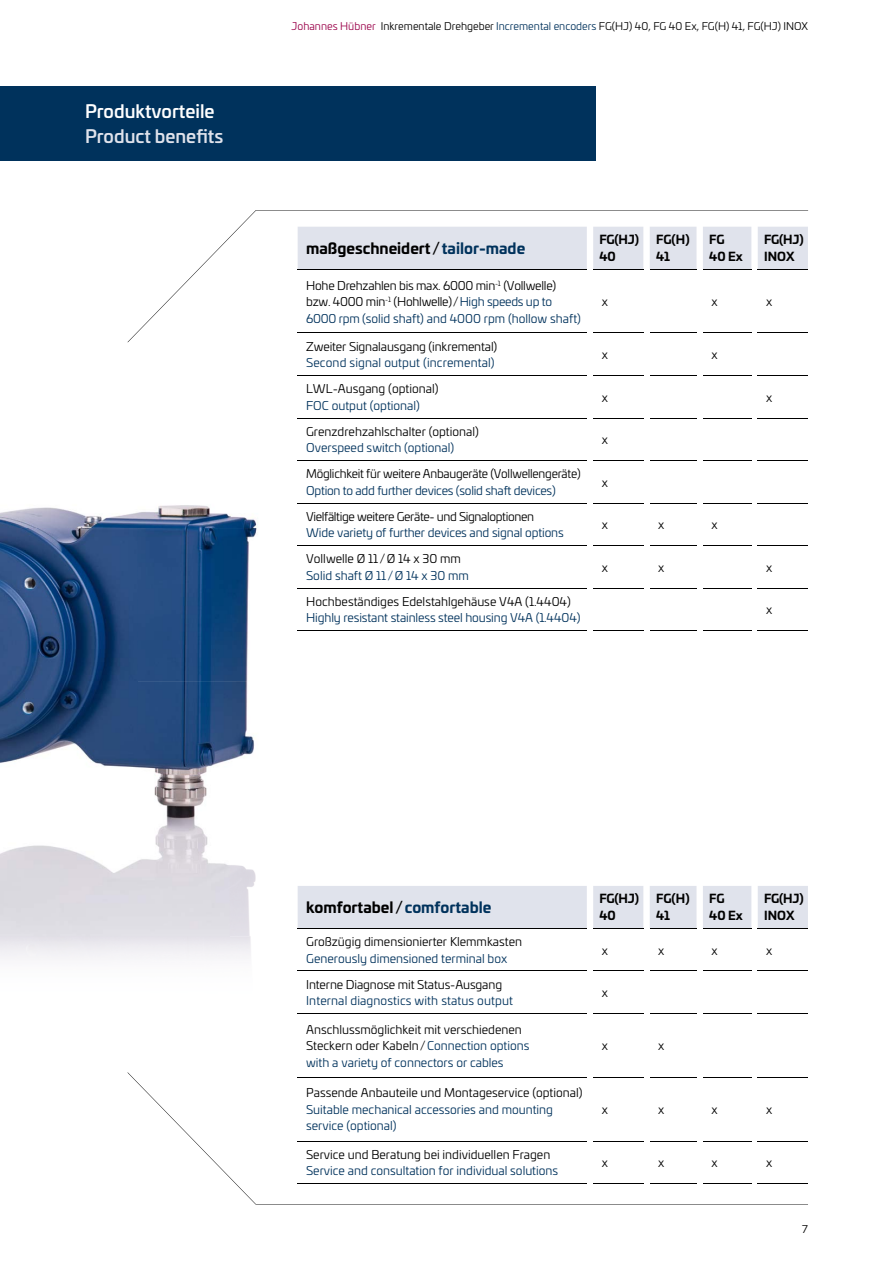
<style>
.page{position:relative;width:893px;height:1263px;background:#fff}
.page>*{position:absolute;margin:0;border:0;box-sizing:border-box;transform-origin:0 0}
.t1{font:500 18px "Univia Pro";color:#fff}
.t2{font:500 18px "Univia Pro";color:#e0e3ec}
.t3{font:700 15px "Univia Pro";color:#000}
.t4{font:12px/16.5px "Univia Pro";color:#000}
.t5{font:12px/16.5px "Univia Pro";color:#00325c}
.t6{font:12px/16.5px "Univia Pro";letter-spacing:-.02em;color:#000}
.t7{font:700 12px/16.5px "Univia Pro";color:#000}
.t8{font:12px "Univia Pro";letter-spacing:-.02em;color:#00325c}
.t9{font:12px "Univia Pro";letter-spacing:-.03em;color:#000}
.t10{font:10.5px "Univia Pro";color:#000}
.s1{color:#9a0049}
.s2{color:#00325c}
</style>
<div class="page">
<div style="left:0;top:86px;width:595px;height:75px;background:#00325c"></div>
<img style="left:0;top:505px;width:258px;height:329px">
<img style="left:0;top:834px;width:256px;height:102px">
<svg style="left:128px;top:210px;width:680px;height:132px"></svg>
<div style="left:298px;top:227px;width:510px;height:42px;background:#e0e3ec"></div>
<hr style="left:298px;top:269px;width:289px;height:1px;background:#000">
<hr style="left:593px;top:269px;width:50px;height:1px;background:#000">
<hr style="left:650px;top:269px;width:46px;height:1px;background:#000">
<hr style="left:703px;top:269px;width:48px;height:1px;background:#000">
<hr style="left:758px;top:269px;width:50px;height:1px;background:#000">
<hr style="left:298px;top:333px;width:289px;height:1px;background:#000">
<hr style="left:593px;top:333px;width:50px;height:1px;background:#000">
<hr style="left:650px;top:333px;width:46px;height:1px;background:#000">
<hr style="left:703px;top:333px;width:48px;height:1px;background:#000">
<hr style="left:758px;top:333px;width:50px;height:1px;background:#000">
<hr style="left:298px;top:375px;width:289px;height:1px;background:#000">
<hr style="left:593px;top:375px;width:50px;height:1px;background:#000">
<hr style="left:650px;top:375px;width:46px;height:1px;background:#000">
<hr style="left:703px;top:375px;width:48px;height:1px;background:#000">
<hr style="left:758px;top:375px;width:50px;height:1px;background:#000">
<hr style="left:298px;top:418px;width:289px;height:1px;background:#000">
<hr style="left:593px;top:418px;width:50px;height:1px;background:#000">
<hr style="left:650px;top:418px;width:46px;height:1px;background:#000">
<hr style="left:703px;top:418px;width:48px;height:1px;background:#000">
<hr style="left:758px;top:418px;width:50px;height:1px;background:#000">
<hr style="left:298px;top:460px;width:289px;height:1px;background:#000">
<hr style="left:593px;top:460px;width:50px;height:1px;background:#000">
<hr style="left:650px;top:460px;width:46px;height:1px;background:#000">
<hr style="left:703px;top:460px;width:48px;height:1px;background:#000">
<hr style="left:758px;top:460px;width:50px;height:1px;background:#000">
<hr style="left:298px;top:503px;width:289px;height:1px;background:#000">
<hr style="left:593px;top:503px;width:50px;height:1px;background:#000">
<hr style="left:650px;top:503px;width:46px;height:1px;background:#000">
<hr style="left:703px;top:503px;width:48px;height:1px;background:#000">
<hr style="left:758px;top:503px;width:50px;height:1px;background:#000">
<hr style="left:298px;top:545px;width:289px;height:1px;background:#000">
<hr style="left:593px;top:545px;width:50px;height:1px;background:#000">
<hr style="left:650px;top:545px;width:46px;height:1px;background:#000">
<hr style="left:703px;top:545px;width:48px;height:1px;background:#000">
<hr style="left:298px;top:588px;width:289px;height:1px;background:#000">
<hr style="left:593px;top:588px;width:50px;height:1px;background:#000">
<hr style="left:650px;top:588px;width:46px;height:1px;background:#000">
<hr style="left:758px;top:545px;width:50px;height:1px;background:#000">
<hr style="left:703px;top:588px;width:48px;height:1px;background:#000">
<hr style="left:298px;top:630px;width:289px;height:1px;background:#000">
<hr style="left:593px;top:630px;width:50px;height:1px;background:#000">
<hr style="left:650px;top:630px;width:46px;height:1px;background:#000">
<hr style="left:758px;top:588px;width:50px;height:1px;background:#000">
<hr style="left:703px;top:630px;width:48px;height:1px;background:#000">
<hr style="left:758px;top:630px;width:50px;height:1px;background:#000">
<div style="left:298px;top:886px;width:510px;height:42px;background:#e0e3ec"></div>
<hr style="left:298px;top:928px;width:289px;height:1px;background:#000">
<hr style="left:593px;top:928px;width:50px;height:1px;background:#000">
<hr style="left:650px;top:928px;width:46px;height:1px;background:#000">
<hr style="left:703px;top:928px;width:48px;height:1px;background:#000">
<hr style="left:758px;top:928px;width:50px;height:1px;background:#000">
<hr style="left:298px;top:971px;width:289px;height:1px;background:#000">
<hr style="left:593px;top:971px;width:50px;height:1px;background:#000">
<hr style="left:650px;top:971px;width:46px;height:1px;background:#000">
<hr style="left:703px;top:971px;width:48px;height:1px;background:#000">
<hr style="left:758px;top:971px;width:50px;height:1px;background:#000">
<hr style="left:298px;top:1013px;width:289px;height:1px;background:#000">
<hr style="left:593px;top:1013px;width:50px;height:1px;background:#000">
<hr style="left:650px;top:1013px;width:46px;height:1px;background:#000">
<hr style="left:703px;top:1013px;width:48px;height:1px;background:#000">
<hr style="left:758px;top:1013px;width:50px;height:1px;background:#000">
<svg style="left:127px;top:1072px;width:681px;height:132px"></svg>
<h1 class="t1" style="left:85px;top:97px;width:131px">Produktvorteile</h1>
<h1 class="t2" style="left:85px;top:123px;width:140px">Product benefits</h1>
<p class="t10" style="left:292px;top:19px;width:518px"><span class="s1">Johannes Hübner</span> Inkrementale Drehgeber <span class="s2">Incremental encoders</span> FG(HJ) 40, FG 40 Ex, FG(H) 41, FG(HJ) INOX</p>
<p class="t3" style="left:306px;top:236px;width:221px">maßgeschneidert / <span class="s2">tailor-made</span></p>
<p class="t7" style="left:600px;top:231px;width:41px">FG(HJ)<br>40</p>
<p class="t7" style="left:656px;top:231px;width:35px">FG(H)<br>41</p>
<p class="t7" style="left:709px;top:231px;width:35px">FG<br>40 Ex</p>
<p class="t7" style="left:764px;top:231px;width:41px">FG(HJ)<br>INOX</p>
<p class="t6" style="left:306px;top:276px;width:276px">Hohe Drehzahlen bis max. 6000 min<sup>-1</sup> (Vollwelle) bzw. 4000 min<sup>-1</sup> (Hohlwelle) / <span class="s2">High speeds up to<br>6000 rpm (solid shaft) and 4000 rpm (hollow shaft)</span></p>
<p class="t4" style="left:602px;top:293px;width:8px">x</p>
<p class="t4" style="left:711px;top:293px;width:8px">x</p>
<p class="t4" style="left:766px;top:293px;width:8px">x</p>
<p class="t4" style="left:306px;top:338px;width:193px">Zweiter Signalausgang (inkremental)</p>
<p class="t5" style="left:306px;top:354px;width:190px">Second signal output (incremental)</p>
<p class="t4" style="left:306px;top:380px;width:134px">LWL-Ausgang (optional)</p>
<p class="t5" style="left:306px;top:397px;width:115px">FOC output (optional)</p>
<p class="t4" style="left:306px;top:423px;width:174px">Grenzdrehzahlschalter (optional)</p>
<p class="t5" style="left:306px;top:439px;width:150px">Overspeed switch (optional)</p>
<p class="t6" style="left:306px;top:465px;width:276px">Möglichkeit für weitere Anbaugeräte (Vollwellengeräte)</p>
<p class="t8" style="left:306px;top:482px;width:251px">Option to add further devices (solid shaft devices)</p>
<p class="t9" style="left:306px;top:508px;width:229px">Vielfältige weitere Geräte- und Signaloptionen</p>
<p class="t5" style="left:306px;top:524px;width:259px">Wide variety of further devices and signal options</p>
<p class="t4" style="left:306px;top:550px;width:156px">Vollwelle Ø 11 / Ø 14 x 30 mm</p>
<p class="t5" style="left:306px;top:567px;width:164px">Solid shaft Ø 11 / Ø 14 x 30 mm</p>
<p class="t4" style="left:306px;top:593px;width:266px">Hochbeständiges Edelstahlgehäuse V4A (1.4404)</p>
<p class="t5" style="left:306px;top:609px;width:276px">Highly resistant stainless steel housing V4A (1.4404)</p>
<p class="t4" style="left:602px;top:346px;width:8px">x</p>
<p class="t4" style="left:711px;top:346px;width:8px">x</p>
<p class="t4" style="left:602px;top:388px;width:8px">x</p>
<p class="t4" style="left:766px;top:388px;width:8px">x</p>
<p class="t4" style="left:602px;top:431px;width:8px">x</p>
<p class="t4" style="left:602px;top:473px;width:8px">x</p>
<p class="t4" style="left:602px;top:516px;width:8px">x</p>
<p class="t4" style="left:658px;top:516px;width:8px">x</p>
<p class="t4" style="left:711px;top:516px;width:8px">x</p>
<p class="t4" style="left:602px;top:558px;width:8px">x</p>
<p class="t4" style="left:658px;top:558px;width:8px">x</p>
<p class="t4" style="left:766px;top:558px;width:8px">x</p>
<p class="t4" style="left:766px;top:601px;width:8px">x</p>
<p class="t3" style="left:306px;top:895px;width:187px">komfortabel / <span class="s2">comfortable</span></p>
<p class="t7" style="left:600px;top:890px;width:41px">FG(HJ)<br>40</p>
<p class="t7" style="left:656px;top:890px;width:35px">FG(H)<br>41</p>
<p class="t7" style="left:709px;top:890px;width:35px">FG<br>40 Ex</p>
<p class="t7" style="left:764px;top:890px;width:41px">FG(HJ)<br>INOX</p>
<p class="t4" style="left:306px;top:933px;width:217px">Großzügig dimensionierter Klemmkasten</p>
<p class="t5" style="left:306px;top:950px;width:203px">Generously dimensioned terminal box</p>
<p class="t4" style="left:602px;top:941px;width:8px">x</p>
<p class="t4" style="left:658px;top:941px;width:8px">x</p>
<p class="t4" style="left:711px;top:941px;width:8px">x</p>
<p class="t4" style="left:766px;top:941px;width:8px">x</p>
<p class="t4" style="left:306px;top:975px;width:197px">Interne Diagnose mit Status-Ausgang</p>
<p class="t5" style="left:306px;top:992px;width:208px">Internal diagnostics with status output</p>
<p class="t4" style="left:306px;top:1020px;width:225px">Anschlussmöglichkeit mit verschiedenen<br>Steckern oder Kabeln / <span class="s2">Connection options with a variety of connectors or cables</span></p>
<p class="t4" style="left:602px;top:984px;width:8px">x</p>
<p class="t4" style="left:602px;top:1037px;width:8px">x</p>
<p class="t4" style="left:658px;top:1037px;width:8px">x</p>
<p class="t4" style="left:306px;top:1084px;width:278px">Passende Anbauteile und Montageservice (optional)</p>
<p class="t5" style="left:306px;top:1101px;width:248px">Suitable mechanical accessories and mounting service (optional)</p>
<p class="t4" style="left:602px;top:1101px;width:8px">x</p>
<p class="t4" style="left:658px;top:1101px;width:8px">x</p>
<p class="t4" style="left:711px;top:1101px;width:8px">x</p>
<p class="t4" style="left:766px;top:1101px;width:8px">x</p>
<p class="t4" style="left:306px;top:1146px;width:246px">Service und Beratung bei individuellen Fragen</p>
<p class="t5" style="left:306px;top:1162px;width:254px">Service and consultation for individual solutions</p>
<p class="t4" style="left:602px;top:1154px;width:8px">x</p>
<p class="t4" style="left:658px;top:1154px;width:8px">x</p>
<p class="t4" style="left:711px;top:1154px;width:8px">x</p>
<p class="t4" style="left:766px;top:1154px;width:8px">x</p>
<p class="t10" style="left:802px;top:1222px;width:7px">7</p>
</div>
